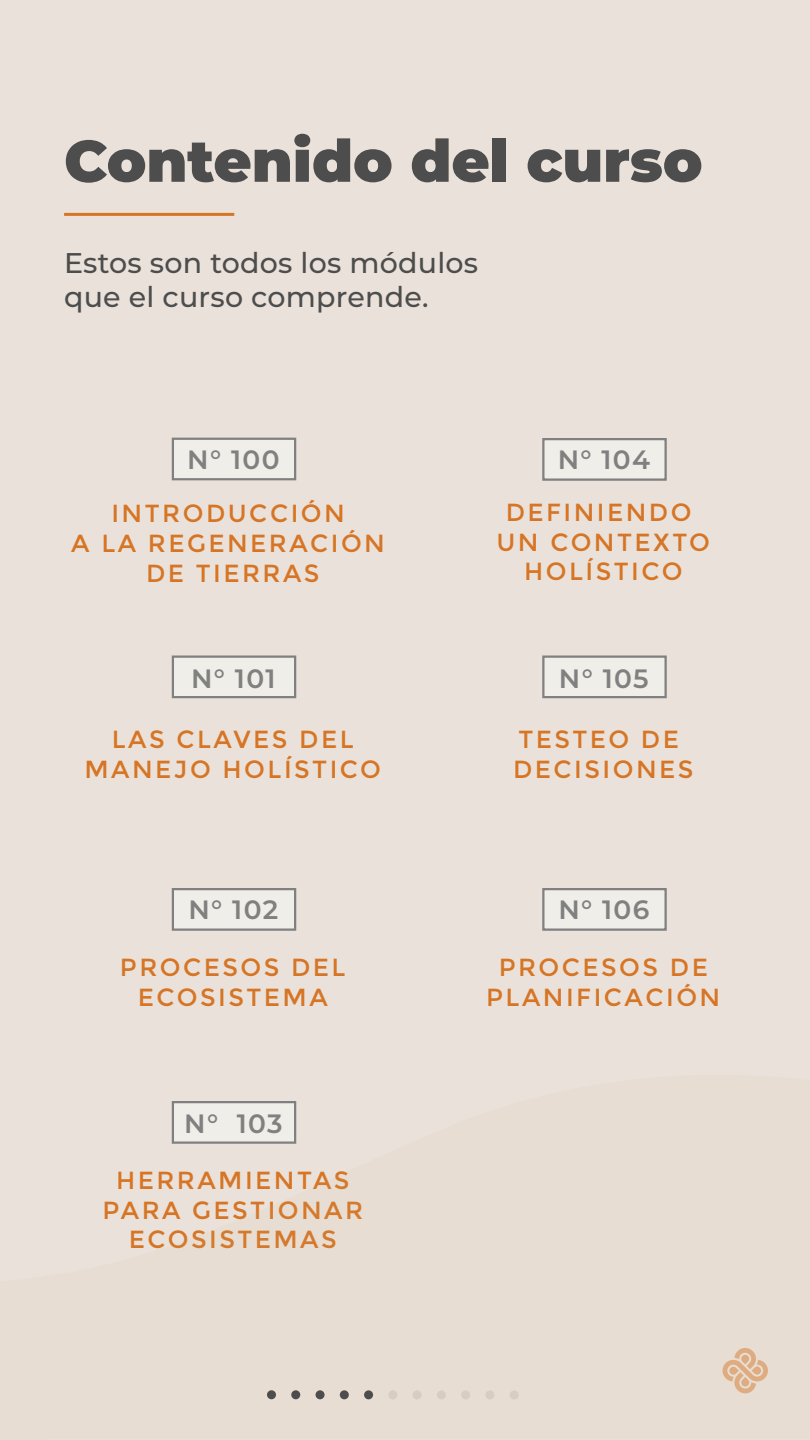
<style>
.page{position:relative;width:810px;height:1440px;background:#eae2da}
.page>*{position:absolute;margin:0;border:0;box-sizing:border-box;transform-origin:0 0}
.t1{font:900 58.5px "Montserrat";color:#4d4d4d}
.t2{font:500 28.5px/34.2px "Montserrat";letter-spacing:.01em;color:#4d4d4d}
.t3{font:600 26.47px "Montserrat";letter-spacing:.05em;color:#808080}
.t4{font:24.75px/29.7px "Montserrat";letter-spacing:.1em;color:#d67525;text-align:center}
</style>
<div class="page">
<div style="left:172px;top:438px;width:124px;height:42px;background:#efeee8;border:2px solid #808080"></div>
<div style="left:172px;top:656px;width:124px;height:42px;background:#efeee8;border:2px solid #808080"></div>
<div style="left:542px;top:438px;width:125px;height:43px;background:#efeee8;border:2px solid #808080"></div>
<div style="left:542px;top:656px;width:125px;height:42px;background:#efeee8;border:2px solid #808080"></div>
<div style="left:542px;top:888px;width:125px;height:43px;background:#efeee8;border:2px solid #808080"></div>
<div style="left:172px;top:888px;width:124px;height:43px;background:#efeee8;border:2px solid #808080"></div>
<hr style="left:64px;top:213px;width:170px;height:3px;background:#d67525">
<svg style="left:171px;top:1101px;width:597px;height:299px"></svg>
<div style="left:267px;top:1390px;width:9px;height:9px;background:#4d4d4d;border-radius:50%"></div>
<div style="left:291px;top:1390px;width:9px;height:9px;background:#4d4d4d;border-radius:50%"></div>
<div style="left:316px;top:1390px;width:9px;height:9px;background:#4d4d4d;border-radius:50%"></div>
<div style="left:340px;top:1390px;width:9px;height:9px;background:#4d4d4d;border-radius:50%"></div>
<div style="left:364px;top:1390px;width:9px;height:9px;background:#4d4d4d;border-radius:50%"></div>
<div style="left:388px;top:1390px;width:9px;height:9px;background:#d6cec1;border-radius:50%"></div>
<div style="left:413px;top:1390px;width:9px;height:9px;background:#d6cec1;border-radius:50%"></div>
<div style="left:437px;top:1390px;width:9px;height:9px;background:#d6cec1;border-radius:50%"></div>
<div style="left:461px;top:1390px;width:9px;height:9px;background:#d6cec1;border-radius:50%"></div>
<div style="left:485px;top:1390px;width:9px;height:9px;background:#d6cec1;border-radius:50%"></div>
<div style="left:510px;top:1390px;width:9px;height:10px;background:#d6cec1;border-radius:50%"></div>
<h1 class="t1" style="left:64px;top:122px;width:640px">Contenido del curso</h1>
<p class="t2" style="left:64px;top:245px;width:416px">Estos son todos los módulos que el curso comprende.</p>
<p class="t3" style="left:187px;top:442px;width:94px">N° 100</p>
<p class="t3" style="left:558px;top:442px;width:94px">N° 104</p>
<p class="t4" style="left:71px;top:499px;width:315px">INTRODUCCIÓN<br>A LA REGENERACIÓN<br>DE TIERRAS</p>
<p class="t4" style="left:496px;top:498px;width:215px">DEFINIENDO<br>UN CONTEXTO<br>HOLÍSTICO</p>
<p class="t3" style="left:191px;top:661px;width:86px">N° 101</p>
<p class="t3" style="left:559px;top:661px;width:91px">N° 105</p>
<p class="t4" style="left:85px;top:725px;width:298px">LAS CLAVES DEL<br>MANEJO HOLÍSTICO</p>
<p class="t4" style="left:513px;top:725px;width:182px;text-align:left">TESTEO DE<br>DECISIONES</p>
<p class="t3" style="left:188px;top:892px;width:91px">N° 102</p>
<p class="t3" style="left:558px;top:892px;width:92px">N° 106</p>
<p class="t4" style="left:120px;top:953px;width:227px">PROCESOS DEL<br>ECOSISTEMA</p>
<p class="t4" style="left:486px;top:953px;width:236px">PROCESOS DE<br>PLANIFICACIÓN</p>
<p class="t3" style="left:184px;top:1106px;width:100px">N° 103</p>
<p class="t4" style="left:102px;top:1166px;width:262px">HERRAMIENTAS<br>PARA GESTIONAR<br>ECOSISTEMAS</p>
</div>
